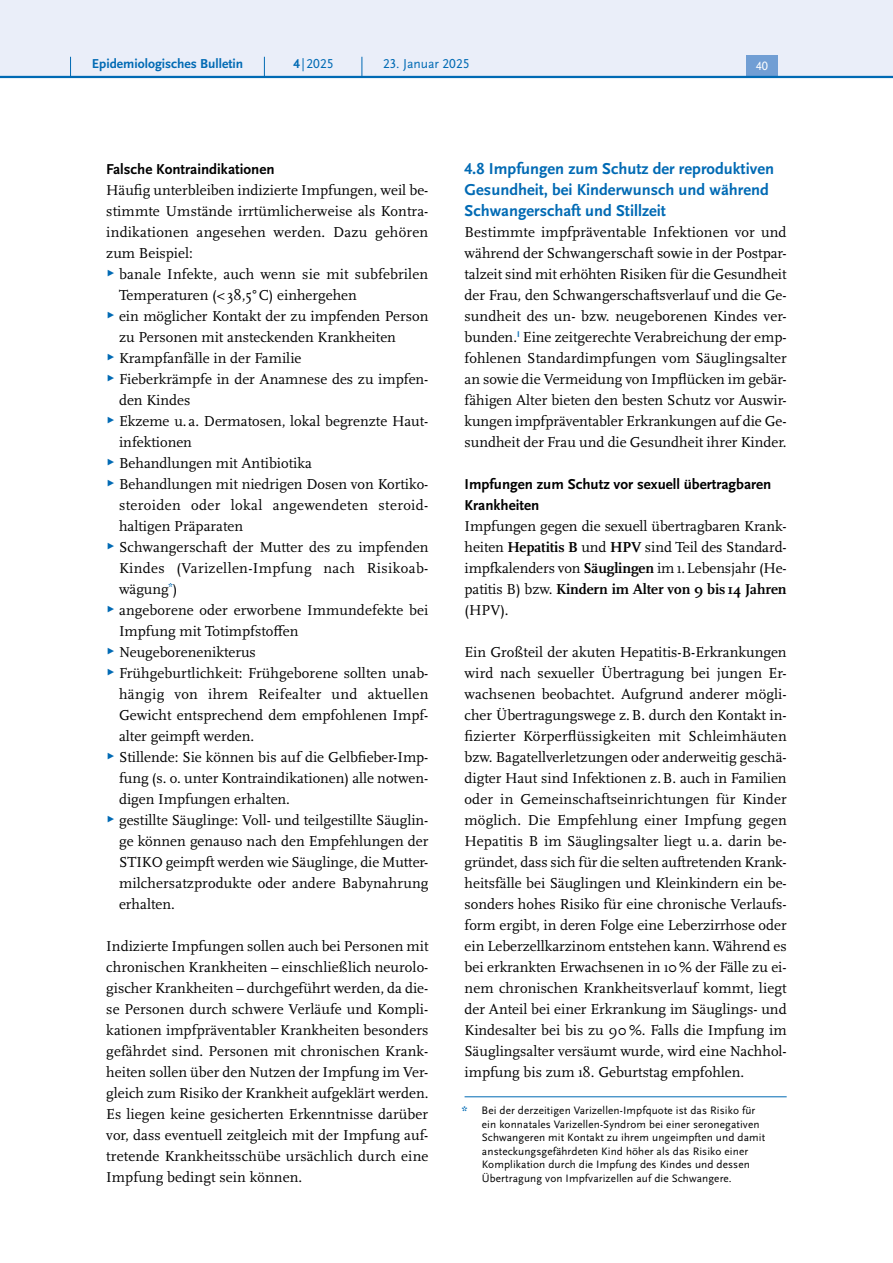
<style>
.page{position:relative;width:893px;height:1263px;background:#fff}
.page>*{position:absolute;margin:0;border:0;box-sizing:border-box;transform-origin:0 0}
.t1{font:700 16.5px/21px "Scala Sans Pro";color:#006ab4}
.P_-_Fließtext{font:15px/21px "Scala Pro";color:#000;text-align:justify}
.t2{font:700 15px/21px "Scala Sans Pro";color:#000}
.t3{font:700 13.5px "Scala Sans Pro";color:#006ab4}
.t4{font:13.5px "Scala Sans Pro";color:#006ab4}
.t5{font:12.45px "Scala Sans Pro";color:#fff}
.Literatur-Text{font:11.25px/13.5px "Scala Sans Pro";letter-spacing:.01em;color:#000}
.s1{font-weight:700}
.s2{font-family:"Scala Sans Pro";font-size:9px;color:#006ab4}
.s3{font-weight:700;color:#006ab4}
</style>
<div class="page">
<hr style="left:465px;top:1096px;width:322px;height:1px;background:#006ab4">
<div style="left:0;top:0;width:893px;height:77px;background:#eaeef9"></div>
<div style="left:746px;top:55px;width:32px;height:21px;background:#719ed4"></div>
<hr style="left:0;top:76px;width:893px;height:2px;background:#006ab4">
<svg style="left:70px;top:57px;width:1px;height:19px"></svg>
<svg style="left:264px;top:57px;width:1px;height:19px"></svg>
<svg style="left:362px;top:57px;width:1px;height:19px"></svg>
<p class="t3" style="left:92px;top:55px;width:153px">Epidemiologisches Bulletin</p>
<p class="t4" style="left:293px;top:55px;width:42px"><span class="s1">4</span> |2025</p>
<p class="t4" style="left:383px;top:55px;width:88px">23. Januar 2025</p>
<p class="t5" style="left:756px;top:59px;width:13px">40</p>
<h5 class="t2" style="left:106px;top:158px;width:170px">Falsche Kontraindikationen</h5>
<p class="P_-_Fließtext" style="left:106px;top:179px;width:324px">Häufig unterbleiben indizierte Impfungen, weil be&shy;stimmte Umstände irrtümlicherweise als Kontra&shy;indikationen angesehen werden. Dazu gehören zum Beispiel:</p>
<p class="P_-_Fließtext" style="left:119px;top:263px;width:311px;text-indent:-13px"><span class="s2">▶</span> banale Infekte, auch wenn sie mit subfebrilen<br>Temperaturen (&lt;38,5°C) einhergehen</p>
<p class="P_-_Fließtext" style="left:119px;top:305px;width:311px;text-indent:-13px"><span class="s2">▶</span> ein möglicher Kontakt der zu impfenden Person zu Personen mit ansteckenden Krankheiten</p>
<p class="P_-_Fließtext" style="left:106px;top:347px;width:197px"><span class="s2">▶</span> Krampfanfälle in der Familie</p>
<p class="P_-_Fließtext" style="left:119px;top:368px;width:311px;text-indent:-13px"><span class="s2">▶</span> Fieberkrämpfe in der Anamnese des zu impfen&shy;den Kindes</p>
<p class="P_-_Fließtext" style="left:119px;top:410px;width:310px;text-indent:-13px"><span class="s2">▶</span> Ekzeme u. a. Dermatosen, lokal begrenzte Haut&shy;infektionen</p>
<p class="P_-_Fließtext" style="left:106px;top:452px;width:207px"><span class="s2">▶</span> Behandlungen mit Antibiotika</p>
<p class="P_-_Fließtext" style="left:119px;top:473px;width:310px;text-indent:-13px"><span class="s2">▶</span> Behandlungen mit niedrigen Dosen von Kortiko&shy;steroiden oder lokal angewendeten steroid&shy;haltigen Präparaten</p>
<p class="P_-_Fließtext" style="left:119px;top:536px;width:311px;text-indent:-13px"><span class="s2">▶</span> Schwangerschaft der Mutter des zu impfenden Kindes (Varizellen-Impfung nach Risikoab&shy;wägung<sup>*</sup>)</p>
<p class="P_-_Fließtext" style="left:119px;top:599px;width:311px;text-indent:-13px"><span class="s2">▶</span> angeborene oder erworbene Immundefekte bei<br>Impfung mit Totimpfstoffen</p>
<p class="P_-_Fließtext" style="left:106px;top:641px;width:151px"><span class="s2">▶</span> Neugeborenenikterus</p>
<p class="P_-_Fließtext" style="left:119px;top:662px;width:311px;text-indent:-13px"><span class="s2">▶</span> Frühgeburtlichkeit: Frühgeborene sollten unab&shy;hängig von ihrem Reifealter und aktuellen Gewicht entsprechend dem empfohlenen Impf&shy;alter geimpft werden.</p>
<p class="P_-_Fließtext" style="left:119px;top:746px;width:311px;text-indent:-13px"><span class="s2">▶</span> Stillende: Sie können bis auf die Gelbfieber-Imp&shy;fung (s. o. unter Kontraindikationen) alle notwen&shy;digen Impfungen erhalten.</p>
<p class="P_-_Fließtext" style="left:119px;top:809px;width:311px;text-indent:-13px"><span class="s2">▶</span> gestillte Säuglinge: Voll- und teilgestillte Säuglin&shy;ge können genauso nach den Empfehlungen der STIKO geimpft werden wie Säuglinge, die Mutter&shy;milchersatzprodukte oder andere Babynahrung erhalten.</p>
<p class="P_-_Fließtext" style="left:106px;top:935px;width:324px">Indizierte Impfungen sollen auch bei Personen mit chronischen Krankheiten – einschließlich neurolo&shy;gischer Krankheiten – durchgeführt werden, da die&shy;se Personen durch schwere Verläufe und Kompli&shy;kationen impfpräventabler Krankheiten besonders gefährdet sind. Personen mit chronischen Krank&shy;heiten sollen über den Nutzen der Impfung im Ver&shy;gleich zum Risiko der Krankheit aufgeklärt werden.<br>Es liegen keine gesicherten Erkenntnisse darüber vor, dass eventuell zeitgleich mit der Impfung auf&shy;tretende Krankheitsschübe ursächlich durch eine Impfung bedingt sein können.</p>
<h4 class="t1" style="left:465px;top:158px;width:311px">4.8 Impfungen zum Schutz der reproduktiven<br>Gesundheit, bei Kinderwunsch und während<br>Schwangerschaft und Stillzeit</h4>
<p class="P_-_Fließtext" style="left:465px;top:221px;width:324px">Bestimmte impfpräventable Infektionen vor und während der Schwangerschaft sowie in der Postpar&shy;talzeit sind mit erhöhten Risiken für die Gesundheit der Frau, den Schwangerschaftsverlauf und die Ge&shy;sundheit des un- bzw. neugeborenen Kindes ver&shy;bunden.<sup>I</sup> Eine zeitgerechte Verabreichung der emp&shy;fohlenen Standardimpfungen vom Säuglingsalter an sowie die Vermeidung von Impflücken im gebär&shy;fähigen Alter bieten den besten Schutz vor Auswir&shy;kungen impfpräventabler Erkrankungen auf die Ge&shy;sundheit der Frau und die Gesundheit ihrer Kinder.</p>
<h5 class="t2" style="left:465px;top:473px;width:308px">Impfungen zum Schutz vor sexuell übertragbaren<br>Krankheiten</h5>
<p class="P_-_Fließtext" style="left:465px;top:515px;width:324px">Impfungen gegen die sexuell übertragbaren Krank&shy;heiten <span class="s1">Hepatitis B</span> und <span class="s1">HPV</span> sind Teil des Standard&shy;impfkalenders von <span class="s1">Säuglingen</span> im 1.Lebensjahr (He&shy;patitis B) bzw. <span class="s1">Kindern im Alter von 9 bis14 Jahren </span>(HPV).</p>
<p class="P_-_Fließtext" style="left:465px;top:641px;width:324px">Ein Großteil der akuten Hepatitis-B-Erkrankungen wird nach sexueller Übertragung bei jungen Er&shy;wachsenen beobachtet. Aufgrund anderer mögli&shy;cher Übertragungswege z.B. durch den Kontakt in&shy;fizierter Körperflüssigkeiten mit Schleimhäuten bzw. Bagatellverletzungen oder anderweitig geschä&shy;digter Haut sind Infektionen z.B. auch in Familien oder in Gemeinschaftseinrichtungen für Kinder möglich. Die Empfehlung einer Impfung gegen Hepatitis B im Säuglingsalter liegt u. a. darin be&shy;gründet, dass sich für die selten auftretenden Krank&shy;heitsfälle bei Säuglingen und Kleinkindern ein be&shy;sonders hohes Risiko für eine chronische Verlaufs&shy;form ergibt, in deren Folge eine Leberzirrhose oder ein Leberzellkarzinom entstehen kann. Während es bei erkrankten Erwachsenen in 10% der Fälle zu ei&shy;nem chronischen Krankheitsverlauf kommt, liegt der Anteil bei einer Erkrankung im Säuglings- und Kindesalter bei bis zu 90 %. Falls die Impfung im Säuglingsalter versäumt wurde, wird eine Nachhol&shy;impfung bis zum 18. Geburtstag empfohlen.</p>
<p class="Literatur-Text" style="left:482px;top:1104px;width:285px;text-indent:-20px"><span class="s3">*</span> Bei der derzeitigen Varizellen-Impfquote ist das Risiko für ein konnatales Varizellen-Syndrom bei einer seronegativen Schwangeren mit Kontakt zu ihrem ungeimpften und damit ansteckungsgefährdeten Kind höher als das Risiko einer Komplikation durch die Impfung des Kindes und dessen Übertragung von Impfvarizellen auf die Schwangere.</p>
</div>
